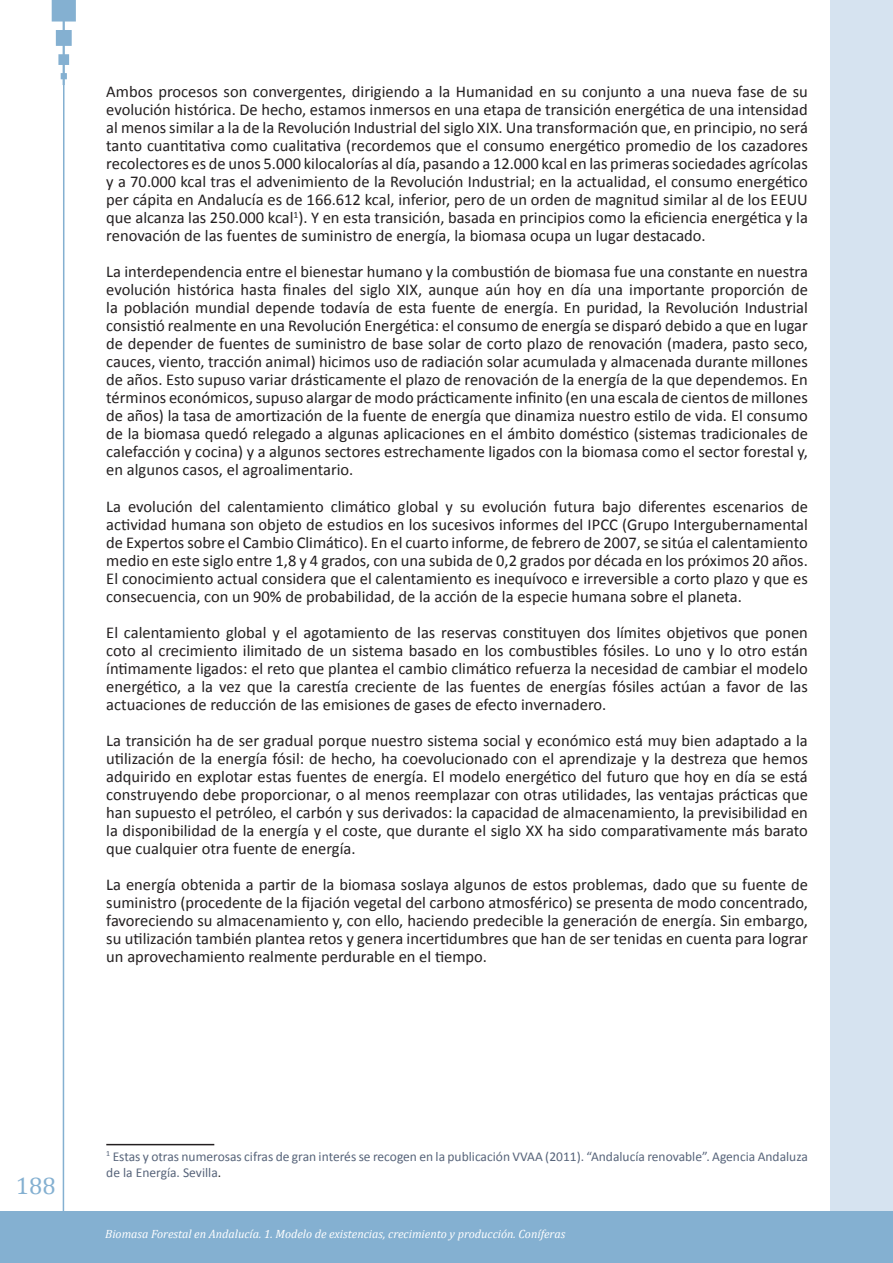
<style>
.page{position:relative;width:893px;height:1263px;background:#fff}
.page>*{position:absolute;margin:0;border:0;box-sizing:border-box;transform-origin:0 0}
.t1{font:24px "Cambria";color:#84b0d1}
.Texto_independiente{font:16.5px/18px "Calibri";color:#231f20;text-align:justify}
.t2{font:13.5px/16.2px "Calibri";color:#57647a}
.t3{font:italic 12px "Cambria";color:#fff}
.s1{color:#231f20}
</style>
<div class="page">
<div style="left:830px;top:0;width:63px;height:1263px;background:#d6e3f0"></div>
<div style="left:0;top:1211px;width:893px;height:52px;background:#84b0d1"></div>
<hr style="left:63px;top:0;width:2px;height:85px;background:#84b0d1">
<hr style="left:63px;top:85px;width:2px;height:1178px;background:#84b0d1">
<svg style="left:52px;top:0;width:24px;height:22px"></svg>
<div style="left:56px;top:30px;width:16px;height:16px;background:#84b0d1;border:2px solid #84b0d1"></div>
<div style="left:58px;top:54px;width:11px;height:11px;background:#84b0d1;border:2px solid #84b0d1"></div>
<svg style="left:61px;top:73px;width:6px;height:6px"></svg>
<hr style="left:106px;top:1144px;width:108px;height:1px;background:#231f20">
<p class="Texto_independiente" style="left:106px;top:83px;width:703px">Ambos procesos son convergentes, dirigiendo a la Humanidad en su conjunto a una nueva fase de su evolución histórica. De hecho, estamos inmersos en una etapa de transición energética de una intensidad al menos similar a la de la Revolución Industrial del siglo XIX. Una transformación que, en principio, no será tanto cuantitativa como cualitativa (recordemos que el consumo energético promedio de los cazadores recolectores es de unos 5.000 kilocalorías al día, pasando a 12.000 kcal en las primeras sociedades agrícolas y a 70.000 kcal tras el advenimiento de la Revolución Industrial; en la actualidad, el consumo energético per cápita en Andalucía es de 166.612 kcal, inferior, pero de un orden de magnitud similar al de los EEUU que alcanza las 250.000 kcal<sup>1</sup>). Y en esta transición, basada en principios como la eficiencia energética y la renovación de las fuentes de suministro de energía, la biomasa ocupa un lugar destacado.</p>
<p class="Texto_independiente" style="left:106px;top:263px;width:703px">La interdependencia entre el bienestar humano y la combustión de biomasa fue una constante en nuestra evolución histórica hasta finales del siglo XIX, aunque aún hoy en día una importante proporción de la población mundial depende todavía de esta fuente de energía. En puridad, la Revolución Industrial consistió realmente en una Revolución Energética: el consumo de energía se disparó debido a que en lugar de depender de fuentes de suministro de base solar de corto plazo de renovación (madera, pasto seco, cauces, viento, tracción animal) hicimos uso de radiación solar acumulada y almacenada durante millones de años. Esto supuso variar drásticamente el plazo de renovación de la energía de la que dependemos. En términos económicos, supuso alargar de modo prácticamente infinito (en una escala de cientos de millones de años) la tasa de amortización de la fuente de energía que dinamiza nuestro estilo de vida. El consumo de la biomasa quedó relegado a algunas aplicaciones en el ámbito doméstico (sistemas tradicionales de calefacción y cocina) y a algunos sectores estrechamente ligados con la biomasa como el sector forestal y, en algunos casos, el agroalimentario.</p>
<p class="Texto_independiente" style="left:106px;top:497px;width:703px">La evolución del calentamiento climático global y su evolución futura bajo diferentes escenarios de actividad humana son objeto de estudios en los sucesivos informes del IPCC (Grupo Intergubernamental de Expertos sobre el Cambio Climático). En el cuarto informe, de febrero de 2007, se sitúa el calentamiento medio en este siglo entre 1,8 y 4 grados, con una subida de 0,2 grados por década en los próximos 20 años.<br>El conocimiento actual considera que el calentamiento es inequívoco e irreversible a corto plazo y que es consecuencia, con un 90% de probabilidad, de la acción de la especie humana sobre el planeta.</p>
<p class="Texto_independiente" style="left:106px;top:623px;width:703px">El calentamiento global y el agotamiento de las reservas constituyen dos límites objetivos que ponen coto al crecimiento ilimitado de un sistema basado en los combustibles fósiles. Lo uno y lo otro están íntimamente ligados: el reto que plantea el cambio climático refuerza la necesidad de cambiar el modelo energético, a la vez que la carestía creciente de las fuentes de energías fósiles actúan a favor de las actuaciones de reducción de las emisiones de gases de efecto invernadero.</p>
<p class="Texto_independiente" style="left:106px;top:731px;width:703px">La transición ha de ser gradual porque nuestro sistema social y económico está muy bien adaptado a la utilización de la energía fósil: de hecho, ha coevolucionado con el aprendizaje y la destreza que hemos adquirido en explotar estas fuentes de energía. El modelo energético del futuro que hoy en día se está construyendo debe proporcionar, o al menos reemplazar con otras utilidades, las ventajas prácticas que han supuesto el petróleo, el carbón y sus derivados: la capacidad de almacenamiento, la previsibilidad en la disponibilidad de la energía y el coste, que durante el siglo XX ha sido comparativamente más barato que cualquier otra fuente de energía.</p>
<p class="Texto_independiente" style="left:106px;top:875px;width:703px">La energía obtenida a partir de la biomasa soslaya algunos de estos problemas, dado que su fuente de suministro (procedente de la fijación vegetal del carbono atmosférico) se presenta de modo concentrado, favoreciendo su almacenamiento y, con ello, haciendo predecible la generación de energía. Sin embargo, su utilización también plantea retos y genera incertidumbres que han de ser tenidas en cuenta para lograr un aprovechamiento realmente perdurable en el tiempo.</p>
<h1 class="t1" style="left:16px;top:1171px;width:41px">188</h1>
<p class="t2" style="left:106px;top:1148px;width:703px"><sup>1</sup> Estas y otras numerosas cifras de gran interés se recogen en la publicación VVAA (2011). “Andalucía renovable”. Agencia Andaluza de la Energía. Sevilla<span class="s1">.</span></p>
<p class="t3" style="left:105px;top:1225px;width:462px">Biomasa Forestal en Andalucía. 1. Modelo de existencias, crecimiento y producción. Coníferas</p>
</div>
